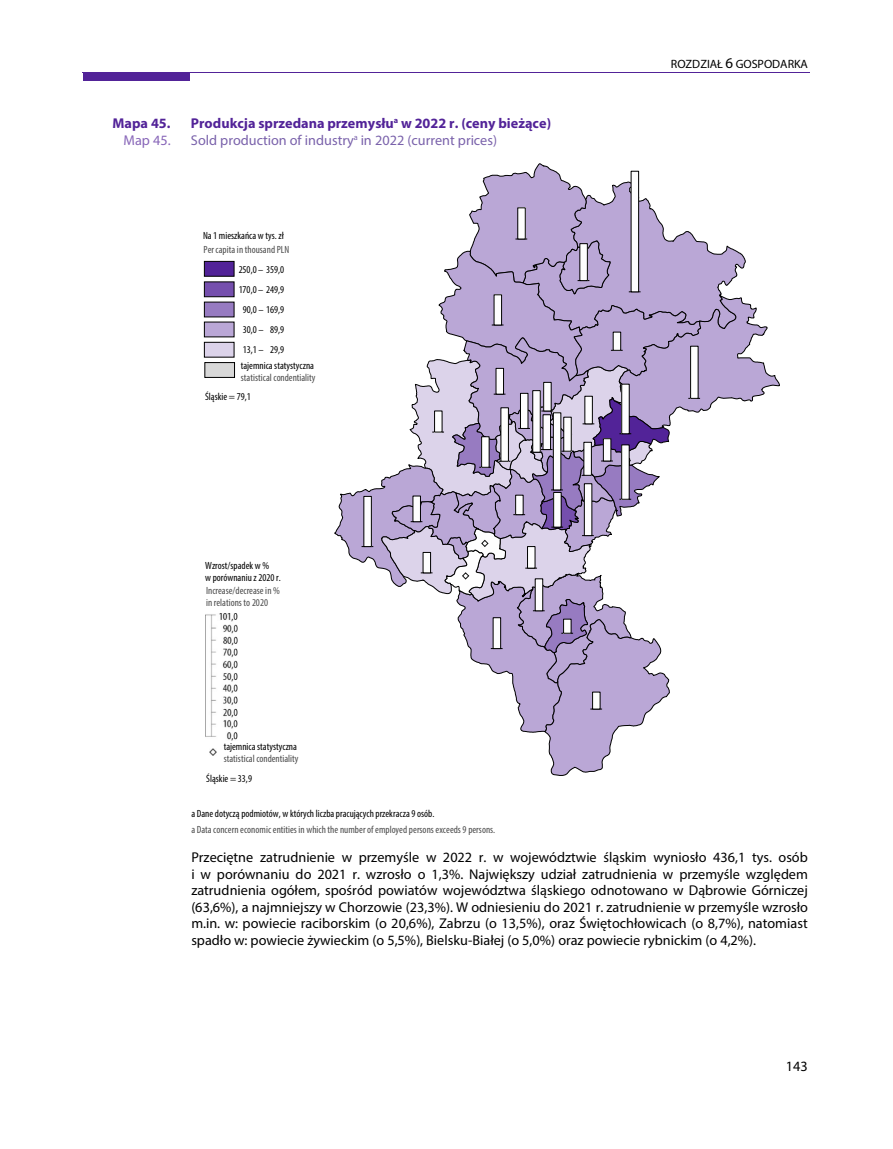
<style>
.page{position:relative;width:893px;height:1149px;background:#fff}
.page>*{position:absolute;margin:0;border:0;box-sizing:border-box;transform-origin:0 0}
.t1{font:14.25px/16.5px "Myriad Pro";color:#000;text-align:justify}
.t2{font:700 14.25px "Myriad Pro";color:#522398}
.t3{font:14.25px "Myriad Pro";color:#7a62ab}
.t4{font:14.25px "Myriad Pro";color:#8765b8}
.t5{font:12px "Myriad Pro";color:#000}
.t6{font:condensed 10.5px/12px "Myriad Pro";color:#000}
.t7{font:condensed 10.5px/12.6px "Myriad Pro";color:#4c4c4c}
.s1{font-size:15px}
</style>
<div class="page">
<hr style="left:83px;top:73px;width:727px;height:1px;background:#522398">
<div style="left:83px;top:73px;width:106px;height:7px;background:#522398"></div>
<svg style="left:209px;top:748px;width:8px;height:7px"></svg>
<svg style="left:334px;top:163px;width:446px;height:612px"></svg>
<div style="left:553px;top:413px;width:8px;height:77px;background:#fefefe"></div>
<div style="left:553px;top:412px;width:8px;height:78px;border:1px solid #000"></div>
<img style="left:206px;top:613px;width:32px;height:127px">
<div style="left:204px;top:261px;width:30px;height:15px;background:#522398;border:1px solid #000"></div>
<div style="left:204px;top:281px;width:30px;height:16px;background:#754fad;border:1px solid #000"></div>
<div style="left:204px;top:302px;width:30px;height:15px;background:#977bc1"></div>
<div style="left:204px;top:322px;width:30px;height:15px;background:#baa7d6"></div>
<div style="left:204px;top:342px;width:30px;height:15px;background:#dcd3ea;border:1px solid #000"></div>
<div style="left:205px;top:362px;width:30px;height:15px;background:#d8d8d8;border:1px solid #000"></div>
<p class="t2" style="left:112px;top:114px;width:60px">Mapa 45.</p>
<p class="t2" style="left:191px;top:114px;width:362px">Produkcja sprzedana przemysłu<sup>a</sup> w 2022 r. (ceny bieżące)</p>
<p class="t4" style="left:123px;top:131px;width:49px">Map 45.</p>
<p class="t3" style="left:191px;top:131px;width:308px">Sold production of industry<sup>a</sup> in 2022 (current prices)</p>
<p class="t6" style="left:203px;top:229px;width:82px">Na 1 mieszkańca w tys. zł</p>
<p class="t7" style="left:204px;top:243px;width:87px">Per capita in thousand PLN</p>
<p class="t6" style="left:239px;top:263px;width:47px">250,0 – 359,0</p>
<p class="t6" style="left:239px;top:283px;width:47px">170,0 – 249,9</p>
<p class="t6" style="left:243px;top:303px;width:43px">90,0 – 169,9</p>
<p class="t6" style="left:270px;top:323px;width:16px">89,9</p>
<p class="t6" style="left:270px;top:343px;width:16px">29,9</p>
<p class="t6" style="left:243px;top:323px;width:22px">30,0 –</p>
<p class="t6" style="left:243px;top:343px;width:22px">13,1 –</p>
<p class="t6" style="left:241px;top:360px;width:75px">tajemnica statystyczna</p>
<p class="t7" style="left:241px;top:371px;width:76px">statistical condentiality</p>
<p class="t6" style="left:205px;top:390px;width:47px">Śląskie = 79,1</p>
<p class="t6" style="left:205px;top:559px;width:77px">Wzrost/spadek w %<br>w porównaniu z 2020 r.</p>
<p class="t7" style="left:206px;top:584px;width:75px">Increase/decrease in % in relations to 2020</p>
<p class="t6" style="left:224px;top:740px;width:75px">tajemnica statystyczna</p>
<p class="t7" style="left:224px;top:752px;width:76px">statistical condentiality</p>
<p class="t6" style="left:206px;top:772px;width:47px">Śląskie = 33,9</p>
<p class="t5" style="left:671px;top:56px;width:139px">ROZDZIAŁ <span class="s1">6</span> GOSPODARKA</p>
<p class="t6" style="left:191px;top:807px;width:245px">a Dane dotyczą podmiotów, w których liczba pracujących przekracza 9 osób.</p>
<p class="t7" style="left:191px;top:823px;width:305px">a Data concern economic entities in which the number of employed persons exceeds 9 persons.</p>
<p class="t1" style="left:191px;top:849px;width:618px">Przeciętne zatrudnienie w przemyśle w 2022 r. w województwie śląskim wyniosło 436,1 tys. osób i w porównaniu do 2021 r. wzrosło o 1,3%. Największy udział zatrudnienia w przemyśle względem zatrudnienia ogółem, spośród powiatów województwa śląskiego odnotowano w Dąbrowie Górniczej (63,6%), a najmniejszy w Chorzowie (23,3%). W odniesieniu do 2021 r. zatrudnienie w przemyśle wzrosło m.in. w: powiecie raciborskim (o 20,6%), Zabrzu (o 13,5%), oraz Świętochłowicach (o 8,7%), natomiast spadło w: powiecie żywieckim (o 5,5%), Bielsku-Białej (o 5,0%) oraz powiecie rybnickim (o 4,2%).</p>
<p class="t1" style="left:786px;top:1057px;width:24px">143</p>
</div>
